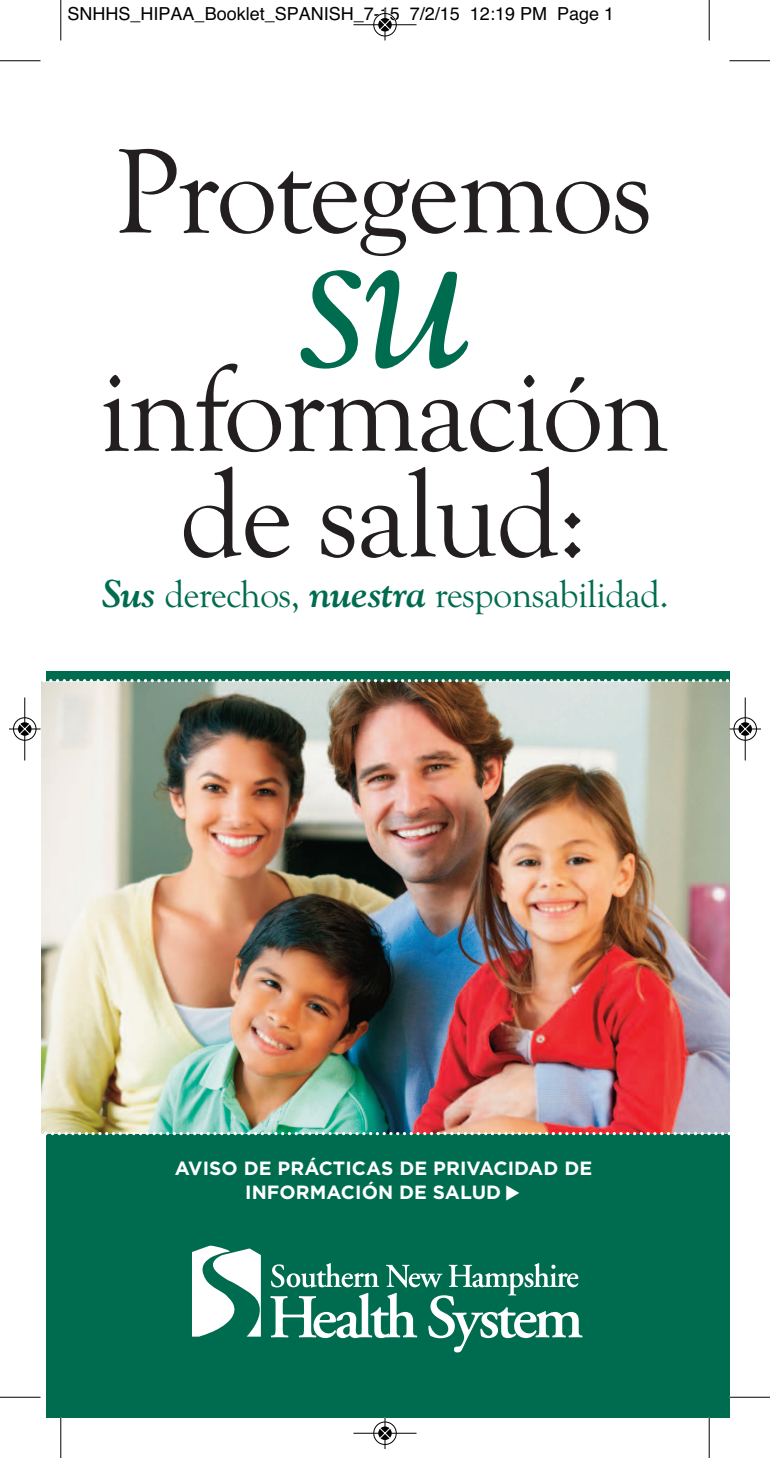
<style>
.page{position:relative;width:770px;height:1458px;background:#fff}
.page>*{position:absolute;margin:0;border:0;box-sizing:border-box;transform-origin:0 0}
.t1{font:italic 217.8px "Goudy OSS Si";color:#006c4f}
.t2{font:123.75px/218.2px "Goudy Old Style T";letter-spacing:-.025em;color:#231f20}
.t3{font:38.25px "Goudy Old Style T";letter-spacing:-.02em;color:#006c4f}
.t4{font:700 19.12px/24.8px "Gotham";letter-spacing:.005em;color:#fff}
.t5{font:18px "Helvetica";color:#000}
.t6{font:18px "Monotype Sorts";color:#fff}
.s1{font-family:"Goudy OSS Si";font-weight:700;font-style:italic}
</style>
<div class="page">
<div style="left:46px;top:671px;width:683px;height:747px;background:#006c4f"></div>
<img style="left:41px;top:681px;width:688px;height:453px">
<svg style="left:44px;top:1132px;width:685px;height:3px"></svg>
<svg style="left:42px;top:679px;width:687px;height:3px"></svg>
<svg style="left:192px;top:1245px;width:390px;height:108px"></svg>
<hr style="left:60px;top:0;width:1px;height:40px;background:#000">
<hr style="left:0;top:60px;width:40px;height:1px;background:#000">
<hr style="left:708px;top:0;width:1px;height:40px;background:#000">
<hr style="left:729px;top:60px;width:41px;height:1px;background:#000">
<hr style="left:60px;top:1418px;width:1px;height:40px;background:#000">
<hr style="left:0;top:1397px;width:40px;height:1px;background:#000">
<hr style="left:708px;top:1418px;width:1px;height:40px;background:#000">
<hr style="left:729px;top:1397px;width:41px;height:1px;background:#000">
<div style="left:373px;top:13px;width:24px;height:24px;border:1px solid #fff;border-radius:50%"></div>
<hr style="left:353px;top:24px;width:63px;height:1px;background:#000">
<hr style="left:384px;top:9px;width:1px;height:31px;background:#000">
<div style="left:373px;top:13px;width:23px;height:23px;border:1px solid #000;border-radius:50%"></div>
<svg style="left:378px;top:18px;width:14px;height:14px"></svg>
<svg style="left:379px;top:19px;width:11px;height:11px"></svg>
<div style="left:373px;top:1421px;width:24px;height:24px;border:1px solid #fff;border-radius:50%"></div>
<hr style="left:353px;top:1433px;width:63px;height:1px;background:#000">
<hr style="left:384px;top:1418px;width:1px;height:31px;background:#000">
<div style="left:373px;top:1422px;width:23px;height:23px;border:1px solid #000;border-radius:50%"></div>
<svg style="left:378px;top:1426px;width:14px;height:14px"></svg>
<svg style="left:379px;top:1428px;width:11px;height:11px"></svg>
<div style="left:13px;top:717px;width:24px;height:24px;border:1px solid #fff;border-radius:50%"></div>
<hr style="left:24px;top:698px;width:1px;height:62px;background:#000">
<hr style="left:9px;top:729px;width:31px;height:1px;background:#000">
<div style="left:13px;top:717px;width:23px;height:24px;border:1px solid #000;border-radius:50%"></div>
<svg style="left:18px;top:722px;width:14px;height:14px"></svg>
<svg style="left:19px;top:723px;width:11px;height:12px"></svg>
<div style="left:733px;top:717px;width:24px;height:24px;border:1px solid #fff;border-radius:50%"></div>
<hr style="left:744px;top:698px;width:1px;height:62px;background:#000">
<hr style="left:729px;top:729px;width:31px;height:1px;background:#000">
<div style="left:733px;top:717px;width:23px;height:24px;border:1px solid #000;border-radius:50%"></div>
<svg style="left:738px;top:722px;width:14px;height:14px"></svg>
<svg style="left:739px;top:723px;width:11px;height:12px"></svg>
<p class="t5" style="left:68px;top:4px;width:548px">SNHHS_HIPAA_Booklet_SPANISH_7-15 7/2/15 12:19 PM Page 1</p>
<h2 class="t2" style="left:98px;top:80px;width:572px">Protegemos información</h2>
<h2 class="t2" style="left:179px;top:404px;width:409px">de salud:</h2>
<h3 class="t3" style="left:102px;top:571px;width:568px"><span class="s1">Sus</span> derechos, <span class="s1">nuestra</span> responsabilidad.</h3>
<h1 class="t1" style="left:294px;top:157px;width:180px">su</h1>
<p class="t4" style="left:245px;top:1157px;width:348px;text-indent:-70px">AVISO DE PRÁCTICAS DE PRIVACIDAD DE<br>INFORMACIÓN DE SALUD</p>
<p class="t6" style="left:502px;top:1201px;width:18px;rotate:-90deg">t</p>
</div>
